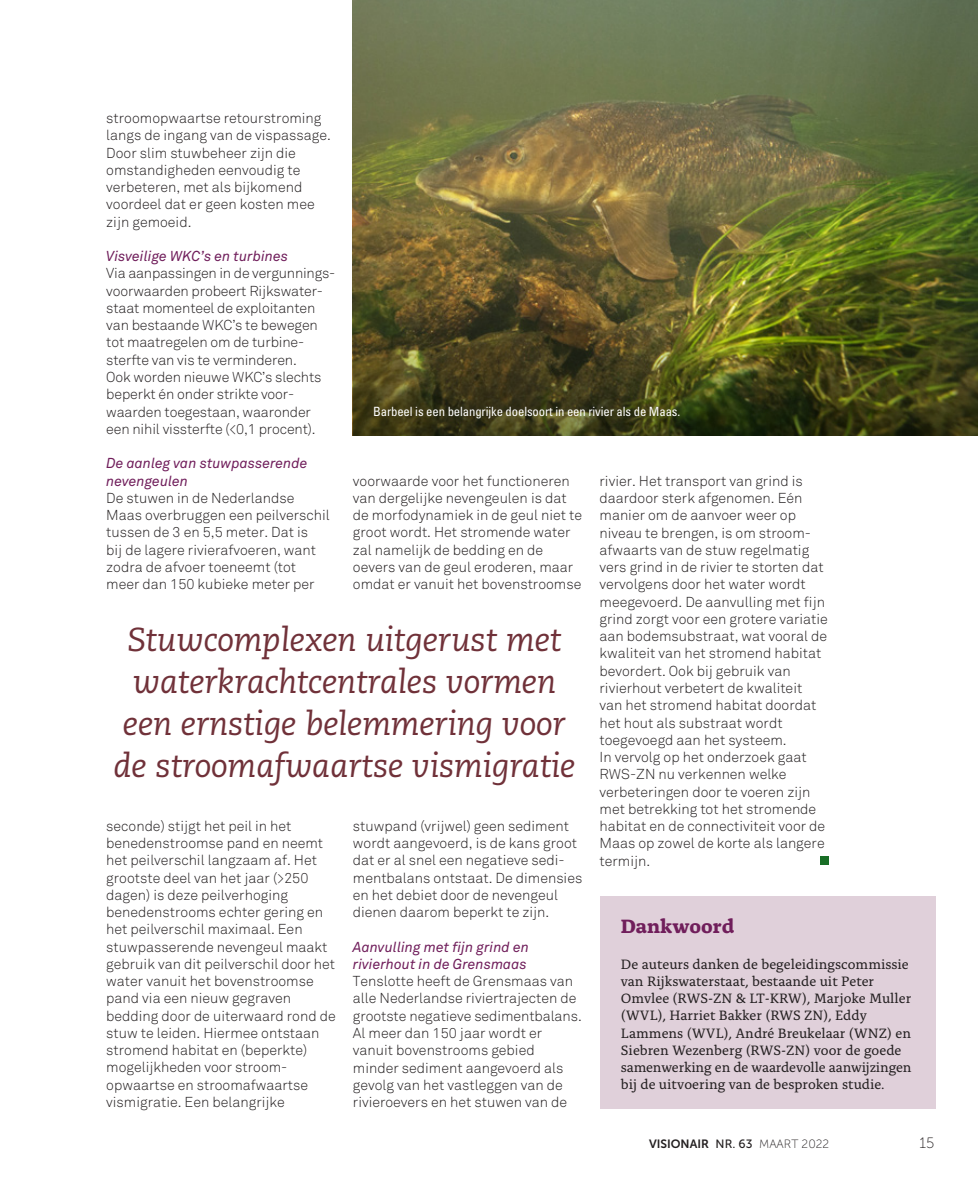
<style>
.page{position:relative;width:978px;height:1191px;background:#fff}
.page>*{position:absolute;margin:0;border:0;box-sizing:border-box;transform-origin:0 0}
.t1{font:italic 33px/42px "Caecilia LT Pro 56";letter-spacing:-.005em;color:#703139;text-align:center}
.t2{font:700 20.25px "Alda OTCEV";color:#701e5b}
.t3{font:15px "Museo Sans 100";color:#231f20}
.t4{font:300 14.25px/17.2px "Akkurat";color:#231f20}
.t5{font:14.25px/17.2px "Alda OTCEV";color:#231f20}
.t6{font:italic 14.25px/17.2px "Akkurat";color:#701e5b}
.t7{font:condensed 12.75px "Univers LT Std";letter-spacing:-.01em;color:#fff}
.t8{font:12px "Museo Sans 700";color:#231f20}
.s1{font-family:"Museo Sans 500"}
.s2{font-family:"Museo Sans 100"}
</style>
<div class="page">
<div style="left:821px;top:856px;width:8px;height:9px;background:#196e26"></div>
<div style="left:600px;top:896px;width:335px;height:213px;background:#e0d0da"></div>
<img style="left:353px;top:0;width:625px;height:298px">
<img style="left:353px;top:298px;width:625px;height:138px">
<p class="t4" style="left:106px;top:110px;width:226px">stroomopwaartse retourstroming langs de ingang van de vispassage.<br>Door slim stuwbeheer zijn die omstandigheden eenvoudig te verbeteren, met als bijkomend voordeel dat er geen kosten mee zijn gemoeid.</p>
<p class="t6" style="left:106px;top:248px;width:183px">Visveilige WKC’s en turbines</p>
<p class="t4" style="left:106px;top:265px;width:231px">Via aanpassingen in de vergunnings&shy;voorwaarden probeert Rijkswater&shy;staat momenteel de exploitanten van bestaande WKC’s te bewegen tot maatregelen om de turbine&shy;sterfte van vis te verminderen.<br>Ook worden nieuwe WKC’s slechts beperkt én onder strikte voor&shy;waarden toegestaan, waaronder een nihil vissterfte (&lt;0,1 procent).</p>
<p class="t6" style="left:106px;top:455px;width:203px">De aanleg van stuwpasserende nevengeulen</p>
<p class="t4" style="left:106px;top:489px;width:225px">De stuwen in de Nederlandse<br>Maas overbruggen een peilverschil tussen de 3 en 5,5 meter. Dat is<br>bij de lagere rivierafvoeren, want zodra de afvoer toeneemt (tot meer dan 150 kubieke meter per</p>
<p class="t7" style="left:373px;top:404px;width:309px">Barbeel is een belangrijke doelsoort in een rivier als de Maas.</p>
<p class="t4" style="left:353px;top:472px;width:231px">voorwaarde voor het functioneren van dergelijke nevengeulen is dat de morfodynamiek in de geul niet te groot wordt. Het stromende water zal namelijk de bedding en de oevers van de geul eroderen, maar omdat er vanuit het bovenstroomse</p>
<p class="t4" style="left:600px;top:472px;width:230px">rivier. Het transport van grind is daardoor sterk afgenomen. Eén manier om de aanvoer weer op niveau te brengen, is om stroom&shy;afwaarts van de stuw regelmatig vers grind in de rivier te storten dat vervolgens door het water wordt meegevoerd. De aanvulling met fijn grind zorgt voor een grotere variatie aan bodemsubstraat, wat vooral de kwaliteit van het stromend habitat bevordert. Ook bij gebruik van rivierhout verbetert de kwaliteit van het stromend habitat doordat het hout als substraat wordt toegevoegd aan het systeem.<br>In vervolg op het onderzoek gaat<br>RWS-ZN nu verkennen welke verbeteringen door te voeren zijn met betrekking tot het stromende habitat en de connectiviteit voor de<br>Maas op zowel de korte als langere termijn.</p>
<h1 class="t1" style="left:113px;top:618px;width:464px">Stuwcomplexen uitgerust met waterkrachtcentrales vormen een ernstige belemmering voor de stroomafwaartse vismigratie</h1>
<p class="t4" style="left:106px;top:817px;width:231px">seconde) stijgt het peil in het benedenstroomse pand en neemt het peilverschil langzaam af. Het grootste deel van het jaar (&gt;250 dagen) is deze peilverhoging benedenstrooms echter gering en het peilverschil maximaal. Een stuwpasserende nevengeul maakt gebruik van dit peilverschil door het water vanuit het bovenstroomse pand via een nieuw gegraven bedding door de uiterwaard rond de stuw te leiden. Hiermee ontstaan stromend habitat en (beperkte) mogelijkheden voor stroom&shy;opwaartse en stroomafwaartse vismigratie. Een belangrijke</p>
<p class="t4" style="left:353px;top:817px;width:231px">stuwpand (vrijwel) geen sediment wordt aangevoerd, is de kans groot dat er al snel een negatieve sedi&shy;mentbalans ontstaat. De dimensies en het debiet door de nevengeul dienen daarom beperkt te zijn.</p>
<p class="t6" style="left:353px;top:938px;width:178px">Aanvulling met fijn grind en rivierhout in de Grensmaas</p>
<p class="t4" style="left:353px;top:973px;width:230px">Tenslotte heeft de Grensmaas van alle Nederlandse riviertrajecten de grootste negatieve sedimentbalans.<br>Al meer dan 150 jaar wordt er vanuit bovenstrooms gebied minder sediment aangevoerd als gevolg van het vastleggen van de rivieroevers en het stuwen van de</p>
<h2 class="t2" style="left:621px;top:910px;width:115px">Dankwoord</h2>
<p class="t5" style="left:621px;top:954px;width:292px">De auteurs danken de begeleidingscommissie van Rijkswaterstaat, bestaande uit Peter Omvlee (RWS-ZN &amp; LT-KRW), Marjoke Muller (WVL), Harriet Bakker (RWS ZN), Eddy Lammens (WVL), André Breukelaar (WNZ) en Siebren Wezenberg (RWS-ZN) voor de goede samenwerking en de waardevolle aanwijzingen bij de uitvoering van de besproken studie.</p>
<p class="t8" style="left:649px;top:1137px;width:182px">VISIONAIR <span class="s1">NR. 63</span> <span class="s2">MAART 2022</span></p>
<p class="t3" style="left:919px;top:1135px;width:16px">15</p>
</div>
